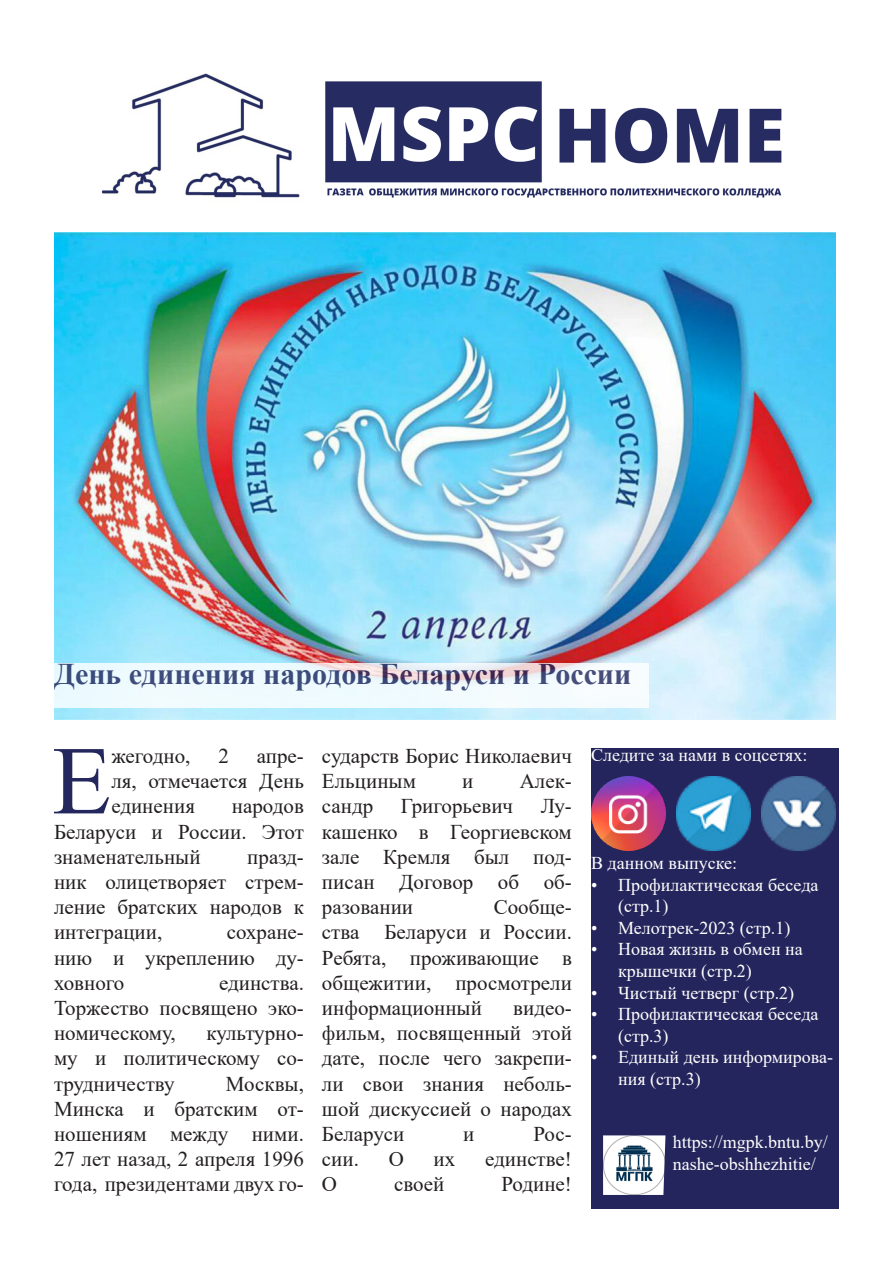
<style>
.page{position:relative;width:893px;height:1263px;background:#fff}
.page>*{position:absolute;margin:0;border:0;box-sizing:border-box;transform-origin:0 0}
.t1{font:97.05px "Times New Roman";color:#23275d}
.t2{font:700 30px "Times New Roman";color:#23275d}
.t3{font:21px/25.2px "Times New Roman";color:#231f20;text-align:justify}
.t4{font:18px/21.6px "Times New Roman";color:#fff}
</style>
<div class="page">
<img style="left:64px;top:73px;width:772px;height:160px">
<div style="left:591px;top:748px;width:248px;height:461px;background:#25255d"></div>
<img style="left:591px;top:776px;width:74px;height:74px">
<img style="left:676px;top:776px;width:74px;height:74px">
<img style="left:761px;top:776px;width:75px;height:74px">
<img style="left:603px;top:1135px;width:62px;height:60px">
<img style="left:54px;top:233px;width:782px;height:487px">
<svg style="left:54px;top:663px;width:594px;height:45px;fill:#effafe"></svg>
<h2 class="t2" style="left:54px;top:652px;width:579px">День единения народов Беларуси и России</h2>
<p class="t1" style="left:52px;top:712px;width:61px">Е</p>
<p class="t3" style="left:111px;top:743px;width:81px">жегодно,</p>
<p class="t3" style="left:218px;top:743px;width:12px">2</p>
<p class="t3" style="left:111px;top:743px;width:194px;text-indent:146px">апре&shy;ля, отмечается День единения</p>
<p class="t3" style="left:54px;top:793px;width:251px;text-indent:178px">народов Беларуси и России. Этот знаменательный</p>
<p class="t3" style="left:54px;top:843px;width:251px;text-indent:193px">празд&shy;ник олицетворяет стрем&shy;ление братских народов к</p>
<p class="t3" style="left:54px;top:919px;width:110px">интеграции,</p>
<p class="t3" style="left:54px;top:919px;width:251px;text-indent:173px">сохране&shy;нию и укреплению ду&shy;ховного</p>
<p class="t3" style="left:219px;top:969px;width:86px">единства.</p>
<p class="t3" style="left:54px;top:995px;width:251px">Торжество посвящено эко&shy;номическому,</p>
<p class="t3" style="left:54px;top:1020px;width:251px;text-indent:153px">культурно&shy;му и политическому со&shy;трудничеству</p>
<p class="t3" style="left:54px;top:1070px;width:251px;text-indent:172px">Москвы, Минска и братским от&shy;ношениям между ними.</p>
<p class="t3" style="left:54px;top:1146px;width:251px">27 лет назад, 2 апреля 1996 года, президентами двух го-</p>
<p class="t3" style="left:322px;top:743px;width:251px">сударств Борис Николаевич</p>
<p class="t3" style="left:322px;top:768px;width:95px">Ельциным</p>
<p class="t3" style="left:462px;top:768px;width:13px">и</p>
<p class="t3" style="left:520px;top:768px;width:54px">Алек-</p>
<p class="t3" style="left:322px;top:793px;width:53px">сандр</p>
<p class="t3" style="left:401px;top:793px;width:114px">Григорьевич</p>
<p class="t3" style="left:322px;top:793px;width:251px;text-align:right">Лу-<br>кашенко в Георгиевском</p>
<p class="t3" style="left:322px;top:843px;width:251px">зале Кремля был под&shy;писан Договор об об&shy;разовании</p>
<p class="t3" style="left:322px;top:894px;width:251px;text-align:right">Сообще-<br>ства Беларуси и России.</p>
<p class="t3" style="left:322px;top:944px;width:251px">Ребята, проживающие в общежитии, просмотрели информационный</p>
<p class="t3" style="left:322px;top:995px;width:251px;text-indent:191px">видео&shy;фильм, посвященный этой дате, после чего закрепи&shy;ли свои знания неболь&shy;шой дискуссией о народах</p>
<p class="t3" style="left:322px;top:1121px;width:84px">Беларуси</p>
<p class="t3" style="left:463px;top:1121px;width:13px">и</p>
<p class="t3" style="left:533px;top:1121px;width:40px">Рос-</p>
<p class="t3" style="left:322px;top:1146px;width:39px">сии.</p>
<p class="t3" style="left:389px;top:1146px;width:17px">О</p>
<p class="t3" style="left:434px;top:1146px;width:23px">их</p>
<p class="t3" style="left:485px;top:1146px;width:88px">единстве!</p>
<p class="t3" style="left:322px;top:1171px;width:17px">О</p>
<p class="t3" style="left:394px;top:1171px;width:52px">своей</p>
<p class="t3" style="left:501px;top:1171px;width:72px">Родине!</p>
<p class="t4" style="left:591px;top:743px;width:218px">Следите за нами в соцсетях:</p>
<p class="t4" style="left:591px;top:851px;width:147px">В данном выпуске:</p>
<p class="t4" style="left:618px;top:873px;width:202px;text-indent:-27px">• Профилактическая беседа (стр.1)</p>
<p class="t4" style="left:591px;top:916px;width:201px">• Мелотрек-2023 (стр.1)</p>
<p class="t4" style="left:618px;top:938px;width:186px;text-indent:-27px">• Новая жизнь в обмен на крышечки (стр.2)</p>
<p class="t4" style="left:591px;top:981px;width:205px">• Чистый четверг (стр.2)</p>
<p class="t4" style="left:618px;top:1003px;width:202px;text-indent:-27px">• Профилактическая беседа (стр.3)</p>
<p class="t4" style="left:618px;top:1046px;width:217px;text-indent:-27px">• Единый день информирова&shy;ния (стр.3)</p>
<p class="t4" style="left:673px;top:1130px;width:157px">https://mgpk.bntu.by/</p>
<p class="t4" style="left:673px;top:1152px;width:144px">nashe-obshhezhitie/</p>
</div>
